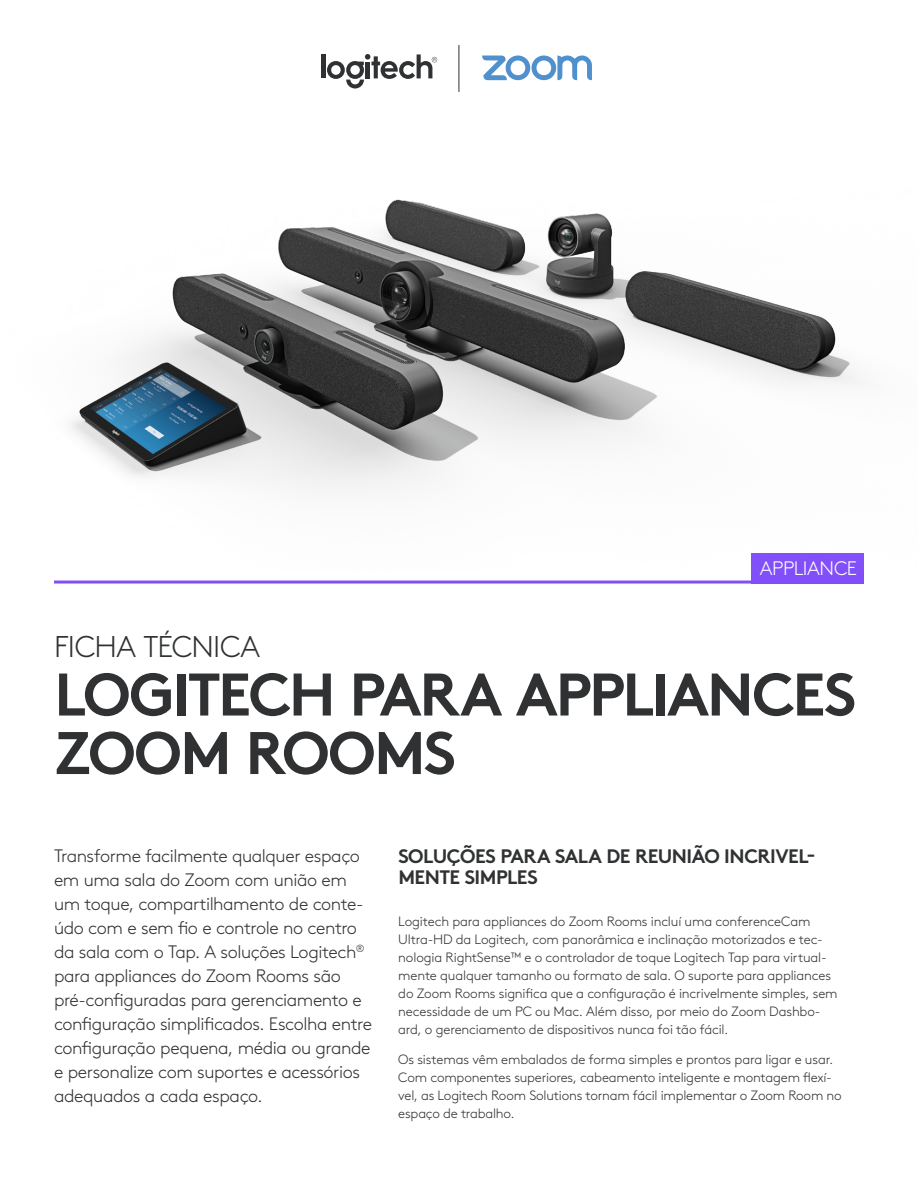
<style>
.page{position:relative;width:918px;height:1188px;background:#fff}
.page>*{position:absolute;margin:0;border:0;box-sizing:border-box;transform-origin:0 0}
.H1_Sub{font:700 60px/58.5px "Brown Pro";letter-spacing:-.035em;color:#2f3132}
.H1_Sub-2{font:300 30px "Brown Pro";letter-spacing:-.025em;color:#2f3132}
.t1{font:700 19.5px/21px "Brown Pro";letter-spacing:-.025em;color:#2f3132}
.t2{font:300 19.5px "Brown Pro";letter-spacing:-.025em;color:#fff}
.t3{font:300 18px/24px "Brown Pro";letter-spacing:-.025em;color:#2f3132}
.t4{font:300 13.5px/18px "Brown Pro";letter-spacing:-.015em;color:#2f3132}
</style>
<div class="page">
<div style="left:752px;top:554px;width:112px;height:30px;background:#814efa"></div>
<hr style="left:54px;top:581px;width:810px;height:3px;background:#814efa">
<img style="left:69px;top:199px;width:795px;height:371px">
<hr style="left:321px;top:54px;width:4px;height:24px;background:#2f3132">
<svg style="left:327px;top:54px;width:110px;height:34px"></svg>
<hr style="left:366px;top:62px;width:4px;height:16px;background:#2f3132">
<hr style="left:459px;top:45px;width:1px;height:47px;background:#2f3132">
<svg style="left:482px;top:56px;width:110px;height:25px"></svg>
<p class="t2" style="left:760px;top:554px;width:99px">APPLIANCE</p>
<p class="H1_Sub-2" style="left:54px;top:625px;width:207px">FICHA TÉCNICA</p>
<p class="H1_Sub" style="left:54px;top:659px;width:804px">LOGITECH PARA APPLIANCES<br>ZOOM ROOMS</p>
<p class="t3" style="left:54px;top:842px;width:320px">Transforme facilmente qualquer espaço em uma sala do Zoom com união em um toque, compartilhamento de conte&shy;údo com e sem fio e controle no centro da sala com o Tap. A soluções Logitech<sup>® </sup>para appliances do Zoom Rooms são pré-configuradas para gerenciamento e configuração simplificados. Escolha entre configuração pequena, média ou grande e personalize com suportes e acessórios adequados a cada espaço.</p>
<p class="t1" style="left:398px;top:844px;width:419px">SOLUÇÕES PARA SALA DE REUNIÃO INCRIVEL-<br>MENTE SIMPLES</p>
<p class="t4" style="left:398px;top:911px;width:441px">Logitech para appliances do Zoom Rooms incluí uma conferenceCam Ultra-HD da Logitech, com panorâmica e inclinação motorizados e tec&shy;nologia RightSense™ e o controlador de toque Logitech Tap para virtual&shy;mente qualquer tamanho ou formato de sala. O suporte para appliances do Zoom Rooms significa que a configuração é incrivelmente simples, sem necessidade de um PC ou Mac. Além disso, por meio do Zoom Dashbo&shy;ard, o gerenciamento de dispositivos nunca foi tão fácil.</p>
<p class="t4" style="left:398px;top:1049px;width:445px">Os sistemas vêm embalados de forma simples e prontos para ligar e usar.<br>Com componentes superiores, cabeamento inteligente e montagem flexí&shy;vel, as Logitech Room Solutions tornam fácil implementar o Zoom Room no espaço de trabalho.</p>
</div>
